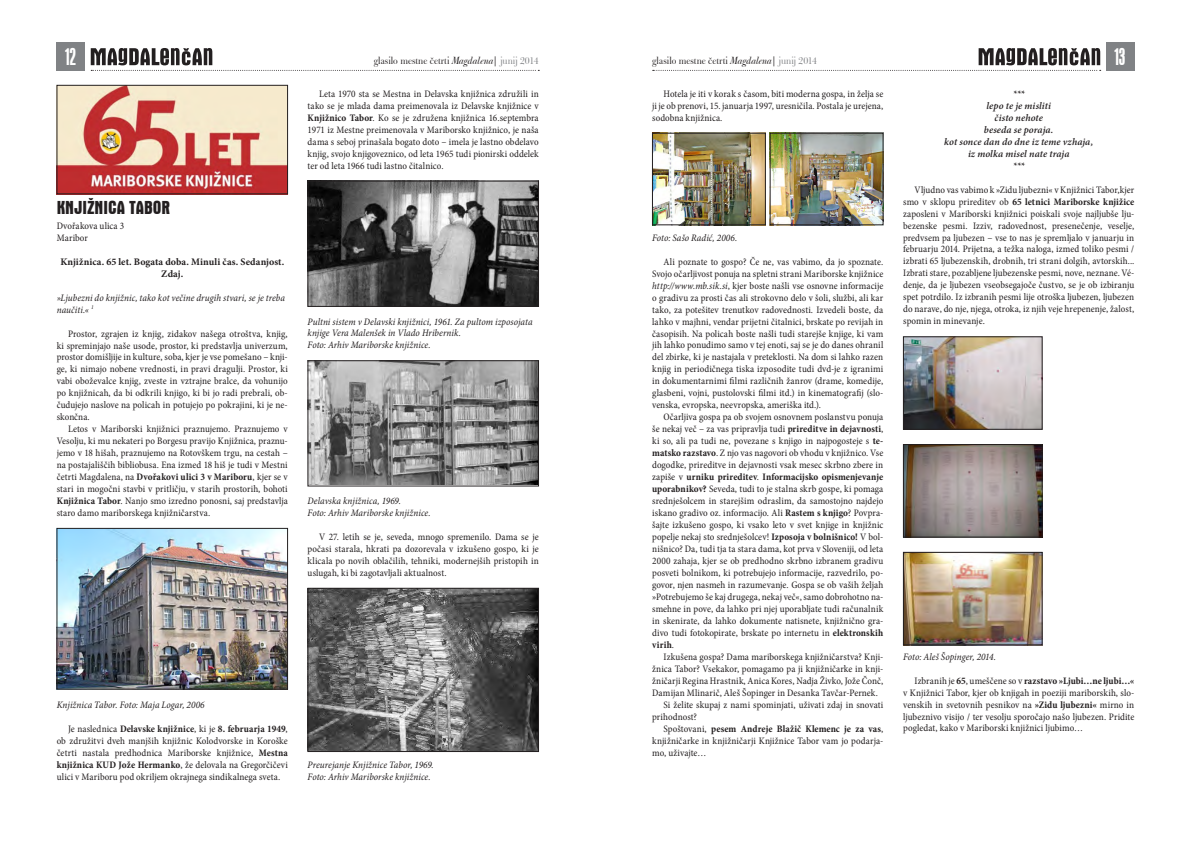
<style>
.page{position:relative;width:1191px;height:842px;background:#fff}
.page>*{position:absolute;margin:0;border:0;box-sizing:border-box;transform-origin:0 0}
.t1{font:condensed 24.9px "Aurora BT";color:#fff}
.Naslov_članka{font:700 condensed 19px "Aurora BT";letter-spacing:-.005em;color:#231f20}
.t2{font:condensed 10px/12px "Minion Pro";letter-spacing:.005em;color:#231f20;text-align:justify}
.Opis_slike{font:italic condensed 10px/12px "Minion Pro";letter-spacing:.005em;color:#231f20}
.t3{font:italic 600 10px "Minion Pro";letter-spacing:.01em;color:#231f20}
.t4{font:10px "Bulmer BT";letter-spacing:.005em;color:#231f20}
.t5{font:700 10px/12px "Minion Pro";letter-spacing:.01em;color:#231f20;text-align:center}
.s1{font-style:italic}
.s2{color:#808285}
.s3{font-weight:700}
</style>
<div class="page">
<div style="left:57px;top:43px;width:28px;height:28px;background:#808285"></div>
<div style="left:1106px;top:43px;width:28px;height:28px;background:#808285"></div>
<svg style="left:91px;top:48px;width:448px;height:23px"></svg>
<svg style="left:652px;top:48px;width:448px;height:23px"></svg>
<img style="left:310px;top:590px;width:227px;height:160px">
<div style="left:308px;top:588px;width:231px;height:164px;border:1px solid #231f20"></div>
<img style="left:310px;top:362px;width:227px;height:122px">
<div style="left:308px;top:360px;width:231px;height:126px;border:1px solid #231f20"></div>
<img style="left:310px;top:183px;width:227px;height:122px">
<div style="left:308px;top:181px;width:231px;height:126px;border:1px solid #231f20"></div>
<img style="left:59px;top:530px;width:227px;height:157px">
<div style="left:57px;top:528px;width:231px;height:161px;border:1px solid #231f20"></div>
<img style="left:654px;top:135px;width:109px;height:88px">
<div style="left:652px;top:133px;width:113px;height:92px;border:1px solid #231f20"></div>
<img style="left:772px;top:135px;width:109px;height:88px">
<div style="left:770px;top:133px;width:113px;height:92px;border:1px solid #231f20"></div>
<img style="left:905px;top:338px;width:135px;height:89px">
<div style="left:903px;top:336px;width:139px;height:93px;border:1px solid #231f20"></div>
<img style="left:905px;top:446px;width:135px;height:89px">
<div style="left:903px;top:444px;width:139px;height:93px;border:1px solid #231f20"></div>
<img style="left:905px;top:554px;width:135px;height:89px">
<div style="left:903px;top:552px;width:139px;height:93px;border:1px solid #231f20"></div>
<img style="left:59px;top:87px;width:227px;height:105px">
<div style="left:57px;top:85px;width:231px;height:109px;border:1px solid #231f20"></div>
<h1 class="t1" style="left:66px;top:44px;width:12px">12</h1>
<p class="t4" style="left:374px;top:54px;width:166px">glasilo mestne četrti <span class="s1">Magdalena</span>| <span class="s2">junij 2014</span></p>
<p class="t4" style="left:652px;top:54px;width:166px">glasilo mestne četrti <span class="s1">Magdalena</span>| <span class="s2">junij 2014</span></p>
<h1 class="t1" style="left:1114px;top:44px;width:12px">13</h1>
<p class="t2" style="left:652px;top:88px;width:233px;text-indent:11px">Hotela je iti v korak s časom, biti moderna gospa, in želja se ji je ob prenovi, 15. januarja 1997, uresničila. Postala je urejena, sodobna knjižnica.</p>
<p class="t2" style="left:308px;top:88px;width:233px;text-indent:11px">Leta 1970 sta se Mestna in Delavska knjižnica združili in tako se je mlada dama preimenovala iz Delavske knjižnice v <span class="s3">Knjižnico Tabor</span>. Ko se je združena knjižnica 16.septembra 1971 iz Mestne preimenovala v Mariborsko knjižnico, je naša dama s seboj prinašala bogato doto – imela je lastno obdelavo knjig, svojo knjigoveznico, od leta 1965 tudi pionirski oddelek ter od leta 1966 tudi lastno čitalnico.</p>
<p class="t3" style="left:1012px;top:87px;width:13px">***</p>
<p class="t3" style="left:986px;top:99px;width:66px">lepo te je misliti</p>
<p class="t3" style="left:994px;top:111px;width:50px">čisto nehote</p>
<p class="t3" style="left:984px;top:123px;width:71px">beseda se poraja.</p>
<p class="t3" style="left:944px;top:135px;width:150px">kot sonce dan do dne iz teme vzhaja,</p>
<p class="t3" style="left:968px;top:146px;width:103px">iz molka misel nate traja</p>
<p class="t3" style="left:1012px;top:158px;width:13px">***</p>
<p class="t2" style="left:903px;top:184px;width:233px;text-indent:11px">Vljudno vas vabimo k »Zidu ljubezni« v Knjižnici Tabor,kjer smo v sklopu prireditev ob <span class="s3">65 letnici Mariborske knjižice </span>zaposleni v Mariborski knjižnici poiskali svoje najljubše lju&shy;bezenske pesmi. Izziv, radovednost, presenečenje, veselje, predvsem pa ljubezen – vse to nas je spremljalo v januarju in februarju 2014. Prijetna, a težka naloga, izmed toliko pesmi / izbrati 65 ljubezenskih, drobnih, tri strani dolgih, avtorskih...<br>Izbrati stare, pozabljene ljubezenske pesmi, nove, neznane. Vé&shy;denje, da je ljubezen vseobsegajoče čustvo, se je ob izbiranju spet potrdilo. Iz izbranih pesmi lije otroška ljubezen, ljubezen do narave, do nje, njega, otroka, iz njih veje hrepenenje, žalost, spomin in minevanje.</p>
<p class="Naslov_članka" style="left:57px;top:197px;width:115px">KNJIŽNICA TABOR</p>
<p class="t2" style="left:57px;top:220px;width:69px">Dvořakova ulica 3</p>
<p class="t2" style="left:57px;top:232px;width:33px">Maribor</p>
<p class="t5" style="left:60px;top:255px;width:225px">Knjižnica. 65 let. Bogata doba. Minuli čas. Sedanjost.<br>Zdaj.</p>
<p class="Opis_slike" style="left:57px;top:291px;width:230px">»Ljubezni do knjižnic, tako kot večine drugih stvari, se je treba naučiti.« <sup>1</sup></p>
<p class="t2" style="left:57px;top:327px;width:233px;text-indent:11px">Prostor, zgrajen iz knjig, zidakov našega otroštva, knjig, ki spreminjajo naše usode, prostor, ki predstavlja univerzum, prostor domišljije in kulture, soba, kjer je vse pomešano – knji&shy;ge, ki nimajo nobene vrednosti, in pravi dragulji. Prostor, ki vabi oboževalce knjig, zveste in vztrajne bralce, da vohunijo po knjižnicah, da bi odkrili knjigo, ki bi jo radi prebrali, ob&shy;čudujejo naslove na policah in potujejo po pokrajini, ki je ne&shy;skončna.</p>
<p class="t2" style="left:57px;top:423px;width:233px;text-indent:11px">Letos v Mariborski knjižnici praznujemo. Praznujemo v Vesolju, ki mu nekateri po Borgesu pravijo Knjižnica, praznu&shy;jemo v 18 hišah, praznujemo na Rotovškem trgu, na cestah – na postajališčih bibliobusa. Ena izmed 18 hiš je tudi v Mestni četrti Magdalena, na <span class="s3">Dvořakovi ulici 3 v Mariboru</span>, kjer se v stari in mogočni stavbi v pritličju, v starih prostorih, bohoti <span class="s3">Knjižnica Tabor</span>. Nanjo smo izredno ponosni, saj predstavlja staro damo mariborskega knjižničarstva.</p>
<p class="Opis_slike" style="left:652px;top:232px;width:86px">Foto: Sašo Radić, 2006.</p>
<p class="t2" style="left:652px;top:256px;width:233px;text-indent:11px">Ali poznate to gospo? Če ne, vas vabimo, da jo spoznate.<br>Svojo očarljivost ponuja na spletni strani Mariborske knjižnice <span class="s1">http://www.mb.sik.si</span>, kjer boste našli vse osnovne informacije o gradivu za prosti čas ali strokovno delo v šoli, službi, ali kar tako, za potešitev trenutkov radovednosti. Izvedeli boste, da lahko v majhni, vendar prijetni čitalnici, brskate po revijah in časopisih. Na policah boste našli tudi starejše knjige, ki vam jih lahko ponudimo samo v tej enoti, saj se je do danes ohranil del zbirke, ki je nastajala v preteklosti. Na dom si lahko razen knjig in periodičnega tiska izposodite tudi dvd-je z igranimi in dokumentarnimi filmi različnih žanrov (drame, komedije, glasbeni, vojni, pustolovski filmi itd.) in kinematografij (slo&shy;venska, evropska, neevropska, ameriška itd.).</p>
<p class="t2" style="left:652px;top:411px;width:233px;text-indent:11px">Očarljiva gospa pa ob svojem osnovnem poslanstvu ponuja še nekaj več – za vas pripravlja tudi <span class="s3">prireditve in dejavnosti</span>, ki so, ali pa tudi ne, povezane s knjigo in najpogosteje s <span class="s3">te&shy;matsko razstavo</span>. Z njo vas nagovori ob vhodu v knjižnico. Vse dogodke, prireditve in dejavnosti vsak mesec skrbno zbere in zapiše v <span class="s3">urniku prireditev</span>. <span class="s3">Informacijsko opismenjevanje uporabnikov?</span> Seveda, tudi to je stalna skrb gospe, ki pomaga srednješolcem in starejšim odraslim, da samostojno najdejo iskano gradivo oz. informacijo. Ali <span class="s3">Rastem s knjigo</span>? Povpra&shy;šajte izkušeno gospo, ki vsako leto v svet knjige in knjižnic popelje nekaj sto srednješolcev! <span class="s3">Izposoja v bolnišnico!</span> V bol&shy;nišnico? Da, tudi tja ta stara dama, kot prva v Sloveniji, od leta 2000 zahaja, kjer se ob predhodno skrbno izbranem gradivu posveti bolnikom, ki potrebujejo informacije, razvedrilo, po&shy;govor, njen nasmeh in razumevanje. Gospa se ob vaših željah »Potrebujemo še kaj drugega, nekaj več«, samo dobrohotno na&shy;smehne in pove, da lahko pri njej uporabljate tudi računalnik in skenirate, da lahko dokumente natisnete, knjižnično gra&shy;divo tudi fotokopirate, brskate po internetu in <span class="s3">elektronskih virih</span>.</p>
<p class="t2" style="left:652px;top:651px;width:233px;text-indent:11px">Izkušena gospa? Dama mariborskega knjižničarstva? Knji&shy;žnica Tabor? Vsekakor, pomagamo pa ji knjižničarke in knji&shy;žničarji Regina Hrastnik, Anica Kores, Nadja Živko, Jože Čonč, Damijan Mlinarič, Aleš Šopinger in Desanka Tavčar-Pernek.</p>
<p class="t2" style="left:652px;top:698px;width:233px;text-indent:11px">Si želite skupaj z nami spominjati, uživati zdaj in snovati prihodnost?</p>
<p class="t2" style="left:652px;top:722px;width:233px;text-indent:11px">Spoštovani, <span class="s3">pesem Andreje Blažič Klemenc je za vas</span>, knjižničarke in knjižničarji Knjižnice Tabor vam jo podarja&shy;mo, uživajte…</p>
<p class="Opis_slike" style="left:308px;top:315px;width:226px">Pultni sistem v Delavski knjižnici, 1961. Za pultom izposojata knjige Vera Malenšek in Vlado Hribernik.</p>
<p class="Opis_slike" style="left:308px;top:339px;width:125px">Foto: Arhiv Mariborske knjižnice.</p>
<p class="Opis_slike" style="left:308px;top:495px;width:95px">Delavska knjižnica, 1969.</p>
<p class="Opis_slike" style="left:308px;top:507px;width:125px">Foto: Arhiv Mariborske knjižnice.</p>
<p class="t2" style="left:308px;top:531px;width:233px;text-indent:11px">V 27. letih se je, seveda, mnogo spremenilo. Dama se je počasi starala, hkrati pa dozorevala v izkušeno gospo, ki je klicala po novih oblačilih, tehniki, modernejših pristopih in uslugah, ki bi zagotavljali aktualnost.</p>
<p class="Opis_slike" style="left:903px;top:650px;width:94px">Foto: Aleš Šopinger, 2014.</p>
<p class="t2" style="left:903px;top:674px;width:233px;text-indent:11px">Izbranih je <span class="s3">65</span>, umeščene so v <span class="s3">razstavo »Ljubi…ne ljubi…« </span>v Knjižnici Tabor, kjer ob knjigah in poeziji mariborskih, slo&shy;venskih in svetovnih pesnikov na <span class="s3">»Zidu ljubezni«</span> mirno in ljubeznivo visijo / ter vesolju sporočajo našo ljubezen. Pridite pogledat, kako v Mariborski knjižnici ljubimo…</p>
<p class="Opis_slike" style="left:57px;top:699px;width:149px">Knjižnica Tabor. Foto: Maja Logar, 2006</p>
<p class="t2" style="left:57px;top:723px;width:233px;text-indent:11px">Je naslednica <span class="s3">Delavske knjižnice</span>, ki je <span class="s3">8. februarja 1949</span>, ob združitvi dveh manjših knjižnic Kolodvorske in Koroške četrti nastala predhodnica Mariborske knjižnice, <span class="s3">Mestna knjižnica KUD Jože Hermanko</span>, že delovala na Gregorčičevi ulici v Mariboru pod okriljem okrajnega sindikalnega sveta.</p>
<p class="Opis_slike" style="left:308px;top:758px;width:128px">Preurejanje Knjižnice Tabor, 1969.</p>
<p class="Opis_slike" style="left:308px;top:770px;width:125px">Foto: Arhiv Mariborske knjižnice.</p>
</div>
